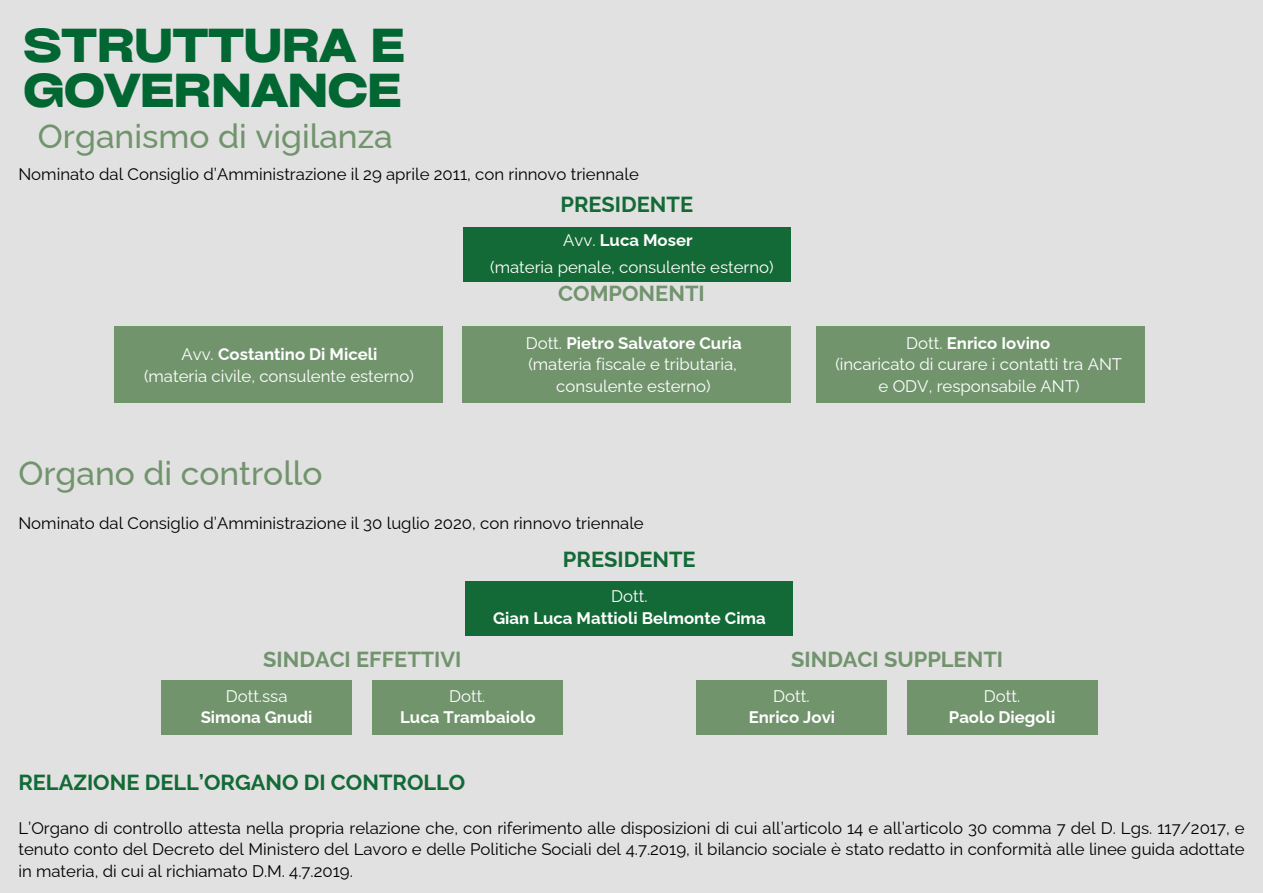
<style>
.page{position:relative;width:1263px;height:893px;background:#e1e1e1}
.page>*{position:absolute;margin:0;border:0;box-sizing:border-box;transform-origin:0 0}
.t1{font:700 expanded 45.6px/45.4px "Cy Grotesk";letter-spacing:-.015em;color:#006632}
.t2{font:500 33.53px "Raleway";color:#71946d}
.t3{font:700 21.83px "Raleway";color:#136a36}
.t4{font:700 21.83px "Raleway";color:#71946d}
.t5{font:16.8px/21.4px "Raleway";color:#000;text-align:justify}
.t6{font:16.8px/21.4px "Raleway";color:#fff}
.t7{font:700 16.8px/21.4px "Raleway";color:#fff;text-align:center}
.s1{font-weight:400}
.s2{font-weight:700}
</style>
<div class="page">
<div style="left:161px;top:680px;width:191px;height:55px;background:#71946d"></div>
<div style="left:114px;top:327px;width:328px;height:76px;background:#71946d"></div>
<div style="left:372px;top:680px;width:191px;height:55px;background:#71946d"></div>
<div style="left:463px;top:227px;width:328px;height:55px;background:#136a36"></div>
<div style="left:463px;top:327px;width:328px;height:76px;background:#71946d"></div>
<div style="left:465px;top:581px;width:328px;height:54px;background:#136a36"></div>
<div style="left:696px;top:680px;width:191px;height:55px;background:#71946d"></div>
<div style="left:816px;top:327px;width:328px;height:76px;background:#71946d"></div>
<div style="left:906px;top:680px;width:191px;height:55px;background:#71946d"></div>
<h1 class="t1" style="left:24px;top:21px;width:383px">STRUTTURA E<br>GOVERNANCE</h1>
<p class="t2" style="left:38px;top:117px;width:356px">Organismo di vigilanza</p>
<p class="t5" style="left:18px;top:163px;width:622px">Nominato dal Consiglio d’Amministrazione il 29 aprile 2011, con rinnovo triennale</p>
<h3 class="t3" style="left:560px;top:192px;width:134px">PRESIDENTE</h3>
<p class="t7" style="left:181px;top:343px;width:197px"><span class="s1">Avv.</span> Costantino Di Miceli</p>
<h3 class="t6" style="left:144px;top:365px;width:271px">(materia civile, consulente esterno)</h3>
<p class="t7" style="left:563px;top:229px;width:131px"><span class="s1">Avv.</span> Luca Moser</p>
<p class="t6" style="left:490px;top:256px;width:285px">(materia penale, consulente esterno)</p>
<p class="t4" style="left:558px;top:280px;width:148px">COMPONENTI</p>
<p class="t6" style="left:526px;top:332px;width:217px">Dott. <span class="s2">Pietro Salvatore Curia </span>(materia fiscale e tributaria,</p>
<p class="t6" style="left:556px;top:376px;width:156px">consulente esterno)</p>
<p class="t7" style="left:906px;top:332px;width:145px"><span class="s1">Dott.</span> Enrico Iovino</p>
<h3 class="t6" style="left:835px;top:354px;width:288px">(incaricato di curare i contatti tra ANT</h3>
<p class="t6" style="left:878px;top:376px;width:202px">e ODV, responsabile ANT)</p>
<h3 class="t2" style="left:18px;top:454px;width:306px">Organo di controllo</h3>
<p class="t5" style="left:18px;top:512px;width:627px">Nominato dal Consiglio d’Amministrazione il 30 luglio 2020, con rinnovo triennale</p>
<p class="t3" style="left:563px;top:546px;width:134px">PRESIDENTE</p>
<p class="t4" style="left:263px;top:646px;width:200px">SINDACI EFFETTIVI</p>
<p class="t7" style="left:493px;top:585px;width:274px"><span class="s1">Dott.<br></span>Gian Luca Mattioli Belmonte Cima</p>
<p class="t4" style="left:791px;top:646px;width:213px">SINDACI SUPPLENTI</p>
<h2 class="t7" style="left:201px;top:685px;width:113px"><span class="s1">Dott.ssa<br></span>Simona Gnudi</h2>
<p class="t7" style="left:400px;top:685px;width:137px"><span class="s1">Dott.<br></span>Luca Trambaiolo</p>
<p class="t3" style="left:18px;top:770px;width:449px">RELAZIONE DELL’ORGANO DI CONTROLLO</p>
<p class="t7" style="left:749px;top:685px;width:88px"><span class="s1">Dott.<br></span>Enrico Jovi</p>
<h2 class="t7" style="left:949px;top:685px;width:108px"><span class="s1">Dott.<br></span>Paolo Diegoli</h2>
<h3 class="t5" style="left:18px;top:817px;width:1228px">L’Organo di controllo attesta nella propria relazione che, con riferimento alle disposizioni di cui all’articolo 14 e all’articolo 30 comma 7 del D. Lgs. 117/2017, e tenuto conto del Decreto del Ministero del Lavoro e delle Politiche Sociali del 4.7.2019, il bilancio sociale è stato redatto in conformità alle linee guida adottate in materia, di cui al richiamato D.M. 4.7.2019.</h3>
</div>
